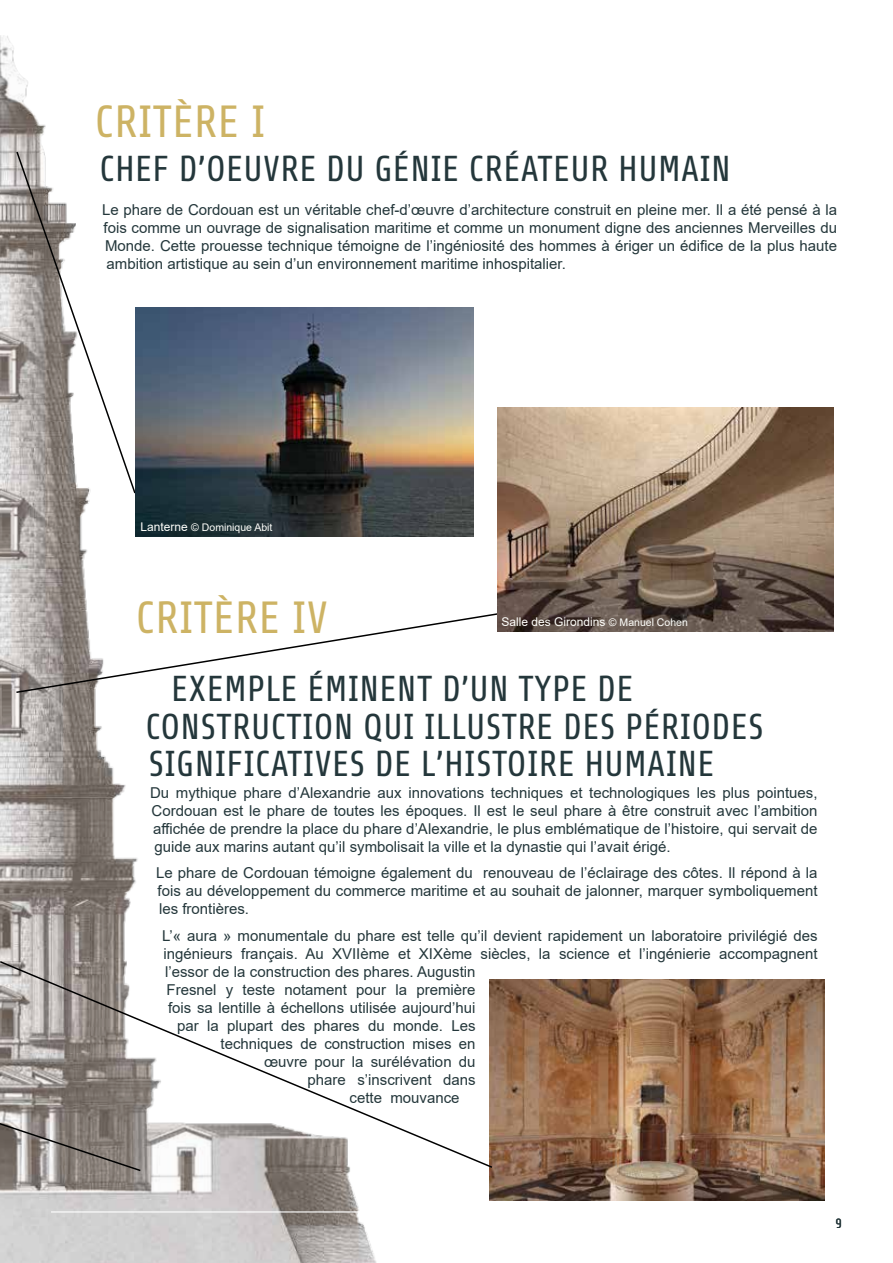
<style>
.page{position:relative;width:893px;height:1263px;background:#fff}
.page>*{position:absolute;margin:0;border:0;box-sizing:border-box;transform-origin:0 0}
.t1{font:45px "Share";letter-spacing:.01em;color:#cdb364}
.t2{font:36px/37.5px "Share";letter-spacing:.01em;color:#24373b}
.t3{font:15px/18px "Arial";color:#24373b;text-align:justify}
.t4{font:13.5px "Share Tech";color:#25373a}
.t5{font:12px "Arial";color:#fffffb}
.t6{font:10.5px "Arial";color:#fffffb}
.s1{font-size:12px}
.s2{font-size:10.5px}
</style>
<div class="page">
<img style="left:0;top:35px;width:474px;height:1228px">
<svg style="left:15px;top:150px;width:122px;height:345px"></svg>
<svg style="left:15px;top:612px;width:484px;height:82px"></svg>
<div style="left:77px;top:204px;width:761px;height:72px;background:#fff"></div>
<img style="left:136px;top:307px;width:337px;height:229px">
<svg style="left:0;top:1169px;width:142px;height:3px"></svg>
<img style="left:489px;top:979px;width:335px;height:221px">
<img style="left:497px;top:407px;width:336px;height:224px">
<svg style="left:0;top:960px;width:494px;height:209px"></svg>
<hr style="left:51px;top:1211px;width:791px;height:1px;background:#fff">
<h1 class="t1" style="left:95px;top:99px;width:172px">CRITÈRE I</h1>
<h2 class="t2" style="left:99px;top:151px;width:633px">CHEF D’OEUVRE DU GÉNIE CRÉATEUR HUMAIN</h2>
<p class="t3" style="left:102px;top:201px;width:736px">Le phare de Cordouan est un véritable chef-d’œuvre d’architecture construit en pleine mer. Il a été pensé à la fois comme un ouvrage de signalisation maritime et comme un monument digne des anciennes Merveilles du Monde. Cette prouesse technique témoigne de l’ingéniosité des hommes à ériger un édifice de la plus haute ambition artistique au sein d’un environnement maritime inhospitalier.</p>
<p class="t6" style="left:141px;top:520px;width:133px"><span class="s1">Lanterne</span> © Dominique Abit</p>
<h1 class="t1" style="left:136px;top:594px;width:194px">CRITÈRE IV</h1>
<p class="t5" style="left:502px;top:614px;width:188px">Salle des Girondins <span class="s2">© Manuel Cohen</span></p>
<h2 class="t2" style="left:146px;top:671px;width:620px;text-indent:25px">EXEMPLE ÉMINENT D’UN TYPE DE<br>CONSTRUCTION QUI ILLUSTRE DES PÉRIODES<br>SIGNIFICATIVES DE L’HISTOIRE HUMAINE</h2>
<p class="t3" style="left:150px;top:783px;width:669px">Du mythique phare d’Alexandrie aux innovations techniques et technologiques les plus pointues, Cordouan est le phare de toutes les époques. Il est le seul phare à être construit avec l’ambition affichée de prendre la place du phare d’Alexandrie, le plus emblématique de l’histoire, qui servait de guide aux marins autant qu’il symbolisait la ville et la dynastie qui l’avait érigé.</p>
<p class="t3" style="left:156px;top:864px;width:663px">Le phare de Cordouan témoigne également du renouveau de l’éclairage des côtes. Il répond à la fois au développement du commerce maritime et au souhait de jalonner, marquer symboliquement les frontières.</p>
<p class="t3" style="left:162px;top:926px;width:657px">L’« aura » monumentale du phare est telle qu’il devient rapidement un laboratoire privilégié des</p>
<p class="t3" style="left:164px;top:944px;width:655px">ingénieurs français. Au XVIIème et XIXème siècles, la science et l’ingénierie accompagnent</p>
<p class="t3" style="left:165px;top:962px;width:312px">l’essor de la construction des phares. Augustin</p>
<p class="t3" style="left:167px;top:980px;width:310px">Fresnel y teste notament pour la première</p>
<p class="t3" style="left:168px;top:998px;width:309px">fois sa lentille à échellons utilisée aujourd’hui</p>
<p class="t3" style="left:177px;top:1016px;width:300px">par la plupart des phares du monde. Les</p>
<p class="t3" style="left:221px;top:1034px;width:256px">techniques de construction mises en</p>
<p class="t3" style="left:264px;top:1052px;width:213px">œuvre pour la surélévation du</p>
<p class="t3" style="left:308px;top:1070px;width:169px">phare s’inscrivent dans</p>
<p class="t3" style="left:350px;top:1088px;width:112px">cette mouvance</p>
<p class="t4" style="left:836px;top:1216px;width:8px">9</p>
</div>
